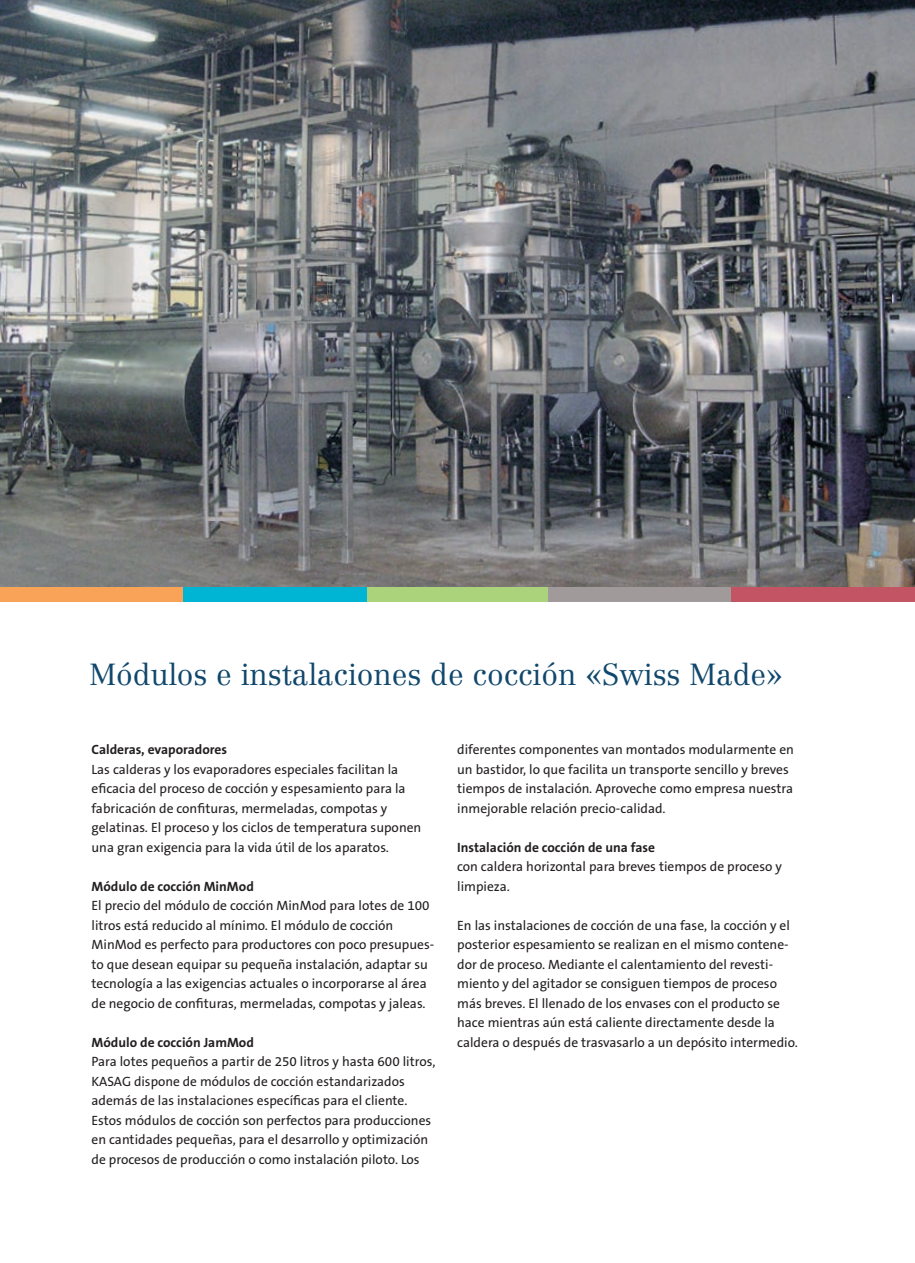
<style>
.page{position:relative;width:915px;height:1263px;background:#fff}
.page>*{position:absolute;margin:0;border:0;box-sizing:border-box;transform-origin:0 0}
.t1{font:300 30px "Centennial";color:#10476c}
.t2{font:13.5px/19.5px "The Sans B W5 Plain";color:#231f20}
.t3{font:700 13.5px "The Sans B W7";color:#231f20}
</style>
<div class="page">
<img style="left:0;top:0;width:914px;height:587px">
<div style="left:366px;top:587px;width:183px;height:15px;background:#abd37c"></div>
<div style="left:548px;top:587px;width:183px;height:15px;background:#a09a9a"></div>
<div style="left:731px;top:587px;width:183px;height:15px;background:#c25464"></div>
<div style="left:0;top:587px;width:183px;height:15px;background:#f8a357"></div>
<div style="left:183px;top:587px;width:183px;height:15px;background:#00b4d4"></div>
<h1 class="t1" style="left:89px;top:656px;width:694px">Módulos e instalaciones de cocción «Swiss Made»</h1>
<p class="t3" style="left:91px;top:741px;width:137px">Calderas, evaporadores</p>
<p class="t2" style="left:91px;top:759px;width:331px">Las calderas y los evaporadores especiales facilitan la eficacia del proceso de cocción y espesamiento para la fabricación de confituras, mermeladas, compotas y gelatinas. El proceso y los ciclos de temperatura suponen una gran exigencia para la vida útil de los aparatos.</p>
<p class="t3" style="left:91px;top:877px;width:164px">Módulo de cocción MinMod</p>
<p class="t2" style="left:91px;top:896px;width:344px">El precio del módulo de cocción MinMod para lotes de 100 litros está reducido al mínimo. El módulo de cocción MinMod es perfecto para productores con poco presupues&shy;to que desean equipar su pequeña instalación, adaptar su tecnología a las exigencias actuales o incorporarse al área de negocio de confituras, mermeladas, compotas y jaleas.</p>
<p class="t3" style="left:91px;top:1033px;width:164px">Módulo de cocción JamMod</p>
<p class="t2" style="left:91px;top:1052px;width:345px">Para lotes pequeños a partir de 250 litros y hasta 600 litros, KASAG dispone de módulos de cocción estandarizados además de las instalaciones específicas para el cliente.<br>Estos módulos de cocción son perfectos para producciones en cantidades pequeñas, para el desarrollo y optimización de procesos de producción o como instalación piloto. Los</p>
<p class="t2" style="left:457px;top:740px;width:338px">diferentes componentes van montados modularmente en un bastidor, lo que facilita un transporte sencillo y breves tiempos de instalación. Aproveche como empresa nuestra inmejorable relación precio-calidad.</p>
<p class="t3" style="left:457px;top:838px;width:199px">Instalación de cocción de una fase</p>
<p class="t2" style="left:457px;top:857px;width:326px">con caldera horizontal para breves tiempos de proceso y limpieza.</p>
<p class="t2" style="left:457px;top:915px;width:342px">En las instalaciones de cocción de una fase, la cocción y el posterior espesamiento se realizan en el mismo contene&shy;dor de proceso. Mediante el calentamiento del revesti&shy;miento y del agitador se consiguen tiempos de proceso más breves. El llenado de los envases con el producto se hace mientras aún está caliente directamente desde la caldera o después de trasvasarlo a un depósito intermedio.</p>
</div>
